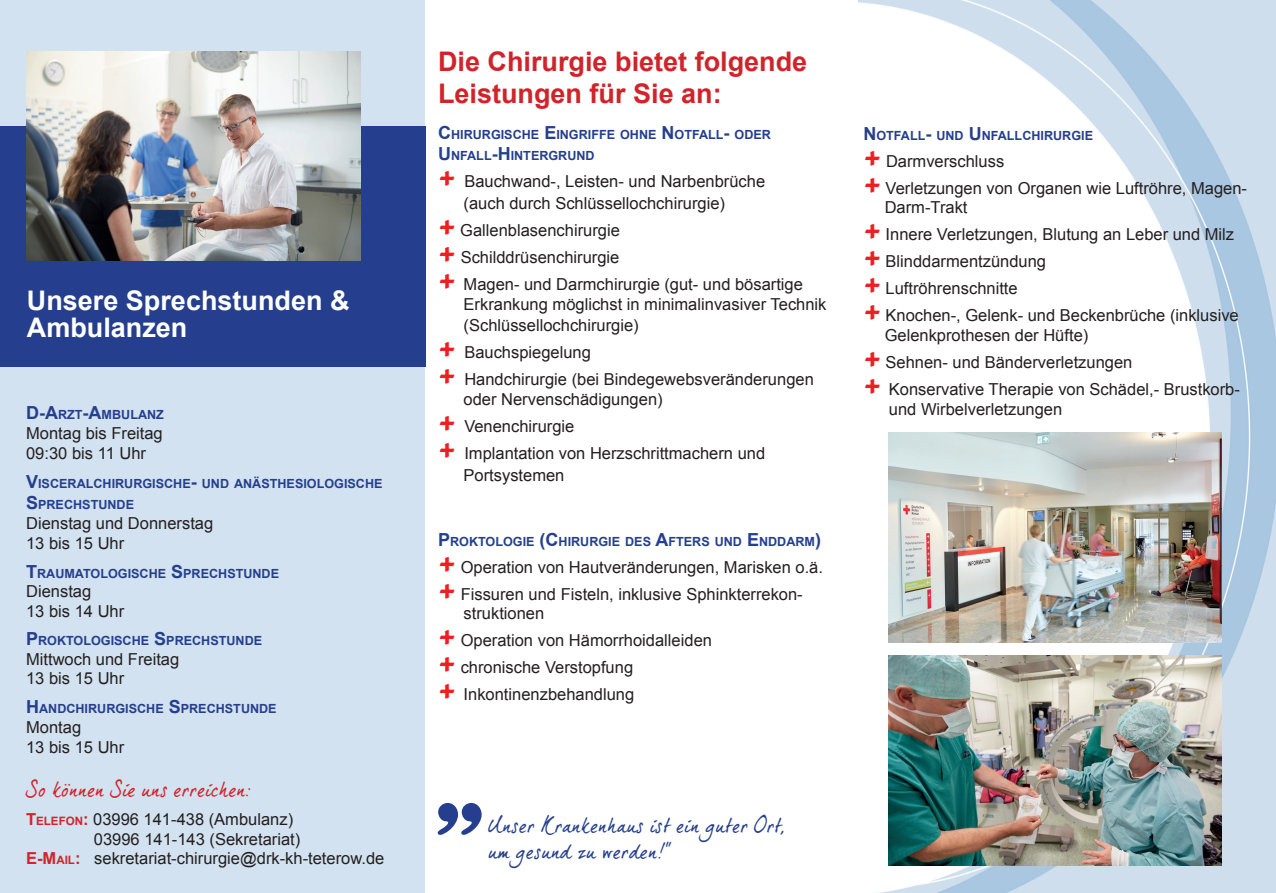
<style>
.page{position:relative;width:1276px;height:893px;background:#fff}
.page>*{position:absolute;margin:0;border:0;box-sizing:border-box;transform-origin:0 0}
.t1{font:90px "Stencil Std";color:#253f8e}
.t2{font:700 27px/32.4px "Arial";color:#d1232a}
.t3{font:700 27px/27px "Arial";color:#fff}
.t4{font:21px/25.2px "dear Joe 5 CASUAL P";color:#253f8e}
.t5{font:21px "dear Joe 5 CASUAL P";color:#d1232a}
.t6{font:16.5px/27px "Arial";color:#231f20}
.t7{font:700 12.6px/21.6px "Arial";color:#253f8e}
.s1{font-size:18px}
.s2{font-weight:700;color:#d1232a}
.s3{font-weight:700;font-size:11.55px;color:#d1232a}
.s4{font-family:"Cooper";font-weight:900;font-size:30px;color:#ee1e23}
</style>
<div class="page">
<img style="left:858px;top:0;width:418px;height:893px">
<div style="left:0;top:0;width:424px;height:893px;background:#d3e2f0"></div>
<div style="left:0;top:126px;width:425px;height:240px;background:#253f8e"></div>
<img style="left:27px;top:51px;width:333px;height:210px">
<img style="left:888px;top:433px;width:333px;height:209px">
<img style="left:888px;top:656px;width:333px;height:209px">
<h2 class="t3" style="left:27px;top:288px;width:324px">Unsere Sprechstunden &amp;<br>Ambulanzen</h2>
<p class="t7" style="left:26px;top:404px;width:139px"><span class="s1">D-A</span>RZT<span class="s1">-A</span>MBULANZ</p>
<p class="t6" style="left:26px;top:423px;width:138px;line-height:19.8px">Montag bis Freitag<br>09:30 bis 11 Uhr</p>
<p class="t7" style="left:26px;top:473px;width:358px"><span class="s1">V</span>ISCERALCHIRURGISCHE<span class="s1">-</span> UND ANÄSTHESIOLOGISCHE<br><span class="s1">S</span>PRECHSTUNDE</p>
<p class="t6" style="left:26px;top:513px;width:189px;line-height:19.8px">Dienstag und Donnerstag<br>13 bis 15 Uhr</p>
<p class="t7" style="left:26px;top:563px;width:254px"><span class="s1">T</span>RAUMATOLOGISCHE <span class="s1">S</span>PRECHSTUNDE</p>
<p class="t6" style="left:26px;top:582px;width:100px;line-height:19.8px">Dienstag<br>13 bis 14 Uhr</p>
<p class="t7" style="left:26px;top:630px;width:237px"><span class="s1">P</span>ROKTOLOGISCHE <span class="s1">S</span>PRECHSTUNDE</p>
<p class="t6" style="left:26px;top:649px;width:155px;line-height:19.8px">Mittwoch und Freitag<br>13 bis 15 Uhr</p>
<p class="t7" style="left:26px;top:698px;width:252px"><span class="s1">H</span>ANDCHIRURGISCHE <span class="s1">S</span>PRECHSTUNDE</p>
<p class="t6" style="left:26px;top:717px;width:100px;line-height:19.8px">Montag<br>13 bis 15 Uhr</p>
<p class="t5" style="left:26px;top:776px;width:227px">So können Sie uns erreichen:</p>
<p class="t6" style="left:26px;top:806px;width:268px"><span class="s2">T</span><span class="s3">ELEFON</span><span class="s2">:</span> 03996 141-438 (Ambulanz)</p>
<p class="t6" style="left:94px;top:825px;width:208px">03996 141-143 (Sekretariat)</p>
<p class="t6" style="left:26px;top:845px;width:360px"><span class="s2">E-M</span><span class="s3">AIL</span><span class="s2">:</span> sekretariat-chirurgie@drk-kh-teterow.de</p>
<h2 class="t2" style="left:438px;top:46px;width:371px">Die Chirurgie bietet folgende<br>Leistungen für Sie an:</h2>
<p class="t7" style="left:438px;top:124px;width:334px"><span class="s1">C</span>HIRURGISCHE <span class="s1">E</span>INGRIFFE OHNE <span class="s1">N</span>OTFALL<span class="s1">-</span> ODER<br><span class="s1">U</span>NFALL<span class="s1">-H</span>INTERGRUND</p>
<p class="t6" style="left:463px;top:171px;width:303px;line-height:21.6px;text-indent:-26px"><span class="s4">+</span> Bauchwand-, Leisten- und Narbenbrüche (auch durch Schlüssellochchirurgie)</p>
<p class="t6" style="left:438px;top:217px;width:366px"><span class="s4">+</span> Gallenblasenchirurgie<br><span class="s4">+</span> Schilddrüsenchirurgie<br><span class="s4">+</span> Magen- und Darmchirurgie (gut- und bösartige</p>
<p class="t6" style="left:463px;top:293px;width:364px;line-height:21.6px">Erkrankung möglichst in minimalinvasiver Technik (Schlüssellochchirurgie)</p>
<p class="t6" style="left:438px;top:339px;width:377px"><span class="s4">+</span> Bauchspiegelung<br><span class="s4">+</span> Handchirurgie (bei Bindegewebsveränderungen</p>
<p class="t6" style="left:438px;top:386px;width:329px;text-indent:26px">oder Nervenschädigungen)<br><span class="s4">+</span> Venenchirurgie<br><span class="s4">+</span> Implantation von Herzschrittmachern und</p>
<p class="t6" style="left:463px;top:462px;width:102px">Portsystemen</p>
<p class="t7" style="left:438px;top:531px;width:384px"><span class="s1">P</span>ROKTOLOGIE <span class="s1">(C</span>HIRURGIE DES <span class="s1">A</span>FTERS UND <span class="s1">E</span>NDDARM<span class="s1">)</span></p>
<p class="t6" style="left:438px;top:553px;width:386px"><span class="s4">+</span> Operation von Hautveränderungen, Marisken o.ä. <span class="s4">+</span> Fissuren und Fisteln, inklusive Sphinkterrekon-</p>
<p class="t6" style="left:438px;top:600px;width:275px;text-indent:26px">struktionen<br><span class="s4">+</span> Operation von Hämorrhoidalleiden <span class="s4">+</span> chronische Verstopfung<br><span class="s4">+</span> Inkontinenzbehandlung</p>
<p class="t7" style="left:863px;top:125px;width:231px"><span class="s1">N</span>OTFALL<span class="s1">-</span> UND <span class="s1">U</span>NFALLCHIRURGIE</p>
<p class="t6" style="left:863px;top:147px;width:385px"><span class="s4">+</span> Darmverschluss<br><span class="s4">+</span> Verletzungen von Organen wie Luftröhre, Magen-</p>
<p class="t6" style="left:863px;top:194px;width:377px;text-indent:21px">Darm-Trakt<br><span class="s4">+</span> Innere Verletzungen, Blutung an Leber und Milz <span class="s4">+</span> Blinddarmentzündung<br><span class="s4">+</span> Luftröhrenschnitte<br><span class="s4">+</span> Knochen-, Gelenk- und Beckenbrüche (inklusive</p>
<p class="t6" style="left:863px;top:322px;width:378px;text-indent:21px">Gelenkprothesen der Hüfte)<br><span class="s4">+</span> Sehnen- und Bänderverletzungen<br><span class="s4">+</span> Konservative Therapie von Schädel,- Brustkorb-</p>
<p class="t6" style="left:889px;top:396px;width:175px">und Wirbelverletzungen</p>
<h1 class="t1" style="left:431px;top:730px;width:59px">„</h1>
<p class="t4" style="left:488px;top:812px;width:298px">Unser Krankenhaus ist ein guter Ort, um gesund zu werden!“</p>
</div>
